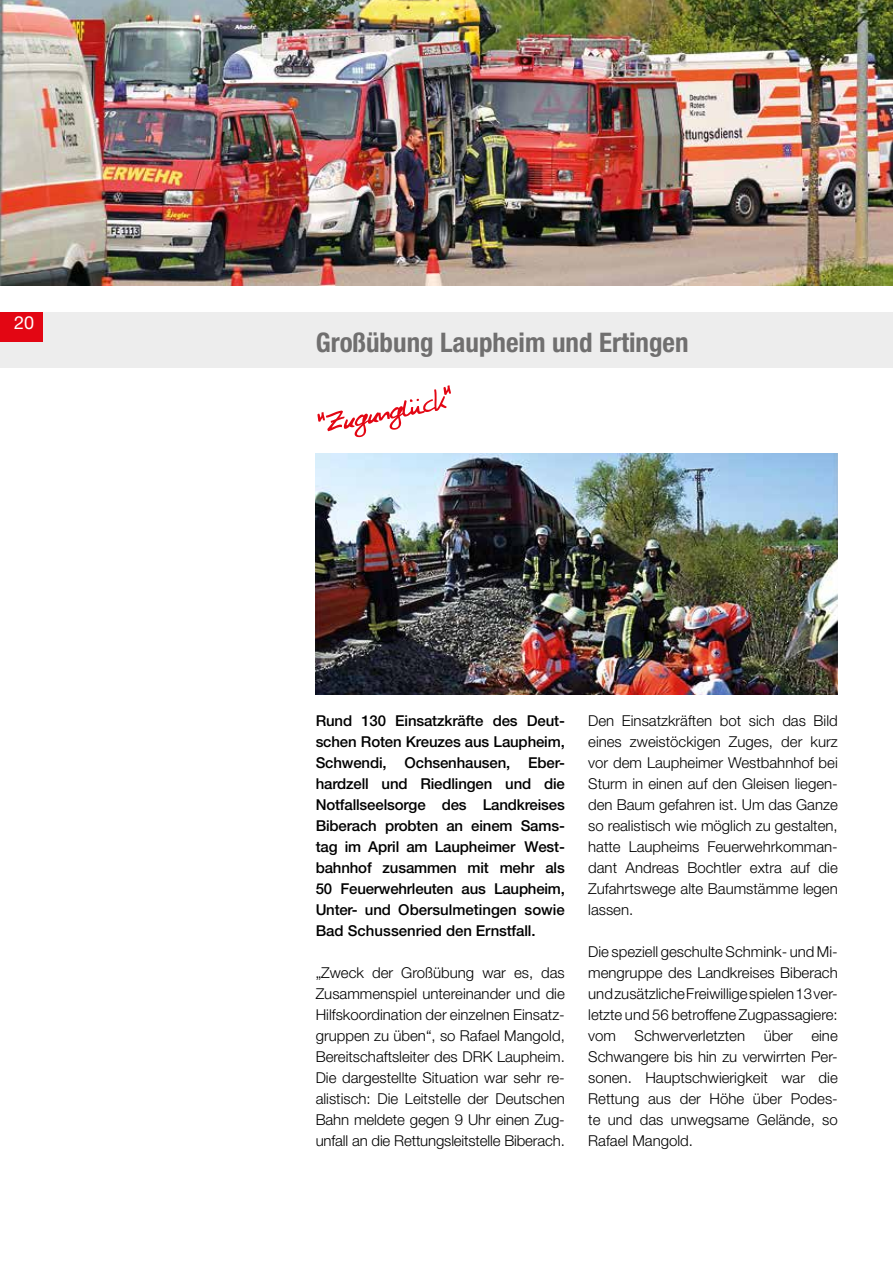
<style>
.page{position:relative;width:893px;height:1263px;background:#fff}
.page>*{position:absolute;margin:0;border:0;box-sizing:border-box;transform-origin:0 0}
.t1{font:700 condensed 27px "Helvetica Neue LT Std";color:#706f6f}
.t2{font:18px "Helvetica Neue LT Std";color:#fff}
.t3{font:300 15px/21px "Helvetica Neue LT Std";color:#000;text-align:justify}
.t4{font:500 15px/21px "Helvetica Neue LT Std";color:#000;text-align:justify}
</style>
<div class="page">
<div style="left:0;top:313px;width:893px;height:55px;background:#ededed"></div>
<div style="left:0;top:312px;width:43px;height:30px;background:#e30613"></div>
<img style="left:316px;top:453px;width:522px;height:241px">
<img style="left:0;top:0;width:893px;height:285px">
<svg style="left:317px;top:385px;width:134px;height:52px"></svg>
<p class="t2" style="left:14px;top:311px;width:22px">20</p>
<h1 class="t1" style="left:316px;top:326px;width:374px">Großübung Laupheim und Ertingen</h1>
<p class="t4" style="left:316px;top:710px;width:251px">Rund 130 Einsatzkräfte des Deut&shy;schen Roten Kreuzes aus Laupheim, Schwendi, Ochsenhausen, Eber&shy;hardzell und Riedlingen und die Notfallseelsorge des Landkreises Biberach probten an einem Sams&shy;tag im April am Laupheimer West&shy;bahnhof zusammen mit mehr als 50 Feuerwehrleuten aus Laupheim, Unter- und Obersulmetingen sowie Bad Schussenried den Ernstfall.</p>
<p class="t3" style="left:316px;top:962px;width:251px">„Zweck der Großübung war es, das Zusammenspiel untereinander und die Hilfskoordination der einzelnen Einsatz&shy;gruppen zu üben“, so Rafael Mangold, Bereitschaftsleiter des DRK Laupheim.<br>Die dargestellte Situation war sehr re&shy;alistisch: Die Leitstelle der Deutschen Bahn meldete gegen 9 Uhr einen Zug&shy;unfall an die Rettungsleitstelle Biberach.</p>
<p class="t3" style="left:588px;top:710px;width:251px">Den Einsatzkräften bot sich das Bild eines zweistöckigen Zuges, der kurz vor dem Laupheimer Westbahnhof bei Sturm in einen auf den Gleisen liegen&shy;den Baum gefahren ist. Um das Ganze so realistisch wie möglich zu gestalten, hatte Laupheims Feuerwehrkomman&shy;dant Andreas Bochtler extra auf die Zufahrtswege alte Baumstämme legen lassen.</p>
<p class="t3" style="left:588px;top:941px;width:251px">Die speziell geschulte Schmink- und Mi&shy;mengruppe des Landkreises Biberach und zusätzliche Freiwillige spielen 13 ver&shy;letzte und 56 betroffene Zugpassagiere: vom Schwerverletzten über eine Schwangere bis hin zu verwirrten Per&shy;sonen. Hauptschwierigkeit war die Rettung aus der Höhe über Podes&shy;te und das unwegsame Gelände, so Rafael Mangold.</p>
</div>
